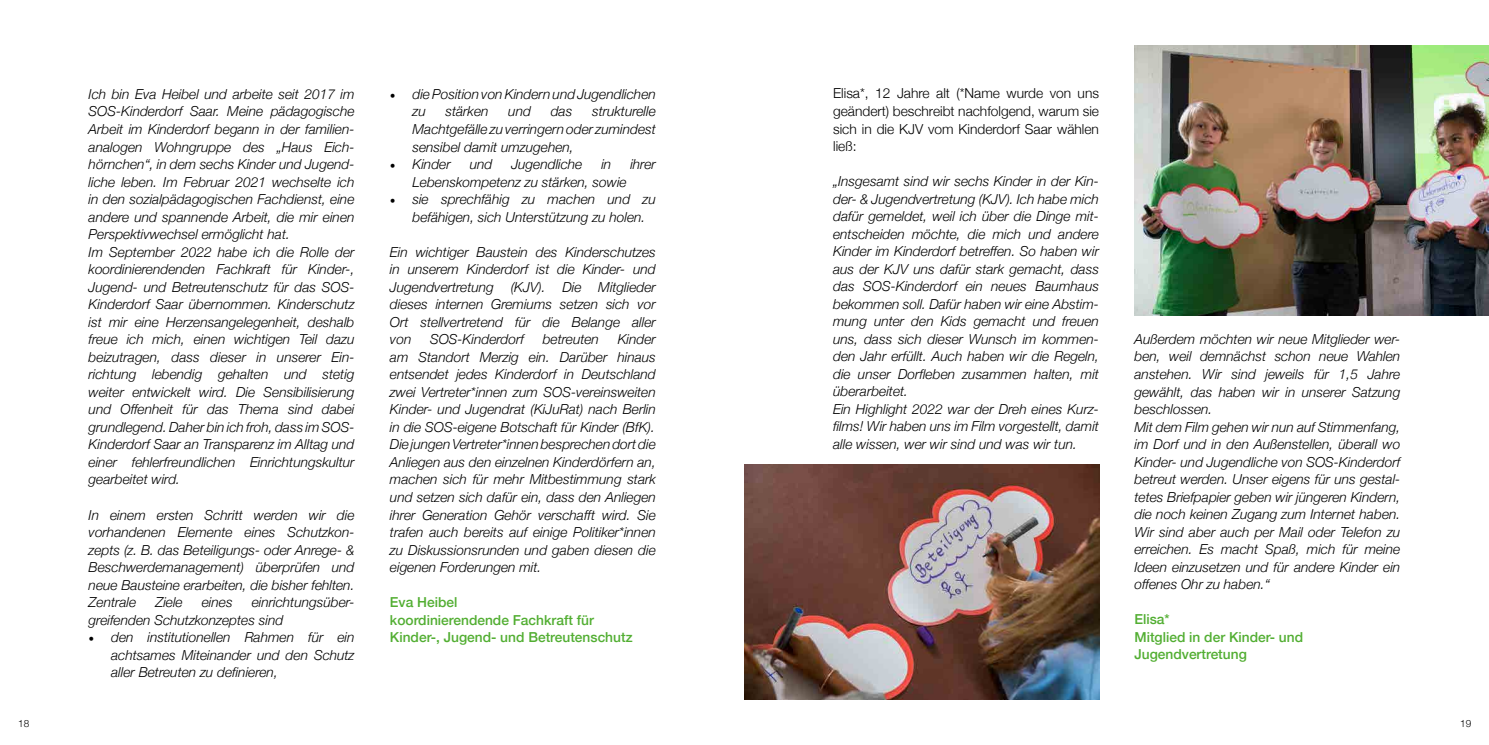
<style>
.page{position:relative;width:1489px;height:745px;background:#fff}
.page>*{position:absolute;margin:0;border:0;box-sizing:border-box;transform-origin:0 0}
.t1{font:italic 300 13.75px/17.5px "Helvetica Neue";color:#000}
.t2{font:500 13.75px/17.5px "Helvetica Neue";color:#52ae32}
.t3{font:300 13.75px/17.5px "Helvetica Neue";color:#000;text-align:justify}
.t4{font:300 10px "Helvetica Neue";color:#000}
.s1{font-family:"Minion Pro";font-weight:400;font-style:normal;font-size:15px}
</style>
<div class="page">
<img style="left:1134px;top:45px;width:354px;height:270px">
<img style="left:744px;top:464px;width:354px;height:235px">
<p class="t1" style="left:89px;top:84px;width:267px">Ich bin Eva Heibel und arbeite seit 2017 im SOS-Kinderdorf Saar. Meine pädagogische Arbeit im Kinderdorf begann in der familien&shy;analogen Wohngruppe des „Haus Eich&shy;hörnchen“, in dem sechs Kinder und Jugend&shy;liche leben. Im Februar 2021 wechselte ich in den sozialpädagogischen Fachdienst, eine andere und spannende Arbeit, die mir einen Perspektivwechsel ermöglicht hat.<br>Im September 2022 habe ich die Rolle der koordinierendenden Fachkraft für Kinder-, Jugend- und Betreutenschutz für das SOS-Kinderdorf Saar übernommen. Kinderschutz ist mir eine Herzensangelegenheit, deshalb freue ich mich, einen wichtigen Teil dazu beizutragen, dass dieser in unserer Ein&shy;richtung lebendig gehalten und stetig weiter entwickelt wird. Die Sensibilisierung und Offenheit für das Thema sind dabei grundlegend. Daher bin ich froh, dass im SOS-Kinderdorf Saar an Transparenz im Alltag und einer fehlerfreundlichen Einrichtungskultur gearbeitet wird.</p>
<p class="t1" style="left:89px;top:504px;width:267px;text-align:justify">In einem ersten Schritt werden wir die vorhandenen Elemente eines Schutzkon&shy;zepts (z. B. das Beteiligungs- oder Anrege- &amp; Beschwerdemanagement) überprüfen und neue Bausteine erarbeiten, die bisher fehlten.<br>Zentrale</p>
<p class="t1" style="left:89px;top:592px;width:267px;text-indent:163px">einrichtungsüber&shy;greifenden Schutzkonzeptes sind</p>
<p class="t1" style="left:111px;top:627px;width:245px;text-align:justify;text-indent:-22px"><span class="s1">•</span> den institutionellen Rahmen für ein achtsames Miteinander und den Schutz aller Betreuten zu definieren,</p>
<p class="t1" style="left:155px;top:592px;width:29px">Ziele</p>
<p class="t1" style="left:202px;top:592px;width:32px">eines</p>
<p class="t1" style="left:412px;top:84px;width:245px;text-indent:-22px"><span class="s1">•</span> die Position von Kindern und Jugendlichen zu</p>
<p class="t1" style="left:412px;top:102px;width:245px;text-align:justify;text-indent:180px">strukturelle Machtgefälle zu verringern oder zumindest sensibel damit umzugehen,</p>
<p class="t1" style="left:390px;top:154px;width:62px"><span class="s1">•</span> Kinder</p>
<p class="t1" style="left:469px;top:154px;width:24px">und</p>
<p class="t1" style="left:511px;top:154px;width:73px">Jugendliche</p>
<p class="t1" style="left:601px;top:154px;width:11px">in</p>
<p class="t1" style="left:630px;top:154px;width:27px">ihrer</p>
<p class="t1" style="left:412px;top:172px;width:216px">Lebenskompetenz zu stärken, sowie</p>
<p class="t1" style="left:412px;top:189px;width:245px;text-indent:-22px"><span class="s1">•</span> sie sprechfähig zu machen und zu befähigen, sich Unterstützung zu holen.</p>
<p class="t1" style="left:390px;top:242px;width:267px;text-align:justify">Ein wichtiger Baustein des Kinderschutzes in unserem Kinderdorf ist die Kinder- und Jugendvertretung (KJV). Die Mitglieder dieses internen Gremiums setzen sich vor Ort stellvertretend für die Belange aller von</p>
<p class="t1" style="left:445px;top:102px;width:45px">stärken</p>
<p class="t1" style="left:508px;top:102px;width:24px">und</p>
<p class="t1" style="left:550px;top:102px;width:23px">das</p>
<p class="t1" style="left:430px;top:329px;width:95px">SOS-Kinderdorf</p>
<p class="t1" style="left:542px;top:329px;width:58px">betreuten</p>
<p class="t1" style="left:390px;top:329px;width:267px;text-align:justify;text-indent:228px">Kinder am Standort Merzig ein. Darüber hinaus entsendet jedes Kinderdorf in Deutschland zwei Vertreter*innen zum SOS-vereinsweiten Kinder- und Jugendrat (KiJuRat) nach Berlin in die SOS-eigene Botschaft für Kinder (BfK).<br>Die jungen Vertreter*innen besprechen dort die Anliegen aus den einzelnen Kinderdörfern an, machen sich für mehr Mitbestimmung stark und setzen sich dafür ein, dass den Anliegen ihrer Generation Gehör verschafft wird. Sie trafen auch bereits auf einige Politiker*innen zu Diskussionsrunden und gaben diesen die eigenen Forderungen mit.</p>
<p class="t2" style="left:390px;top:592px;width:244px">Eva Heibel<br>koordinierendende Fachkraft für<br>Kinder-, Jugend- und Betreutenschutz</p>
<p class="t3" style="left:833px;top:84px;width:267px">Elisa*, 12 Jahre alt (*Name wurde von uns geändert) beschreibt nachfolgend, warum sie sich in die KJV vom Kinderdorf Saar wählen ließ:</p>
<p class="t1" style="left:833px;top:171px;width:267px">„Insgesamt sind wir sechs Kinder in der Kin&shy;der- &amp; Jugendvertretung (KJV). Ich habe mich dafür gemeldet, weil ich über die Dinge mit&shy;entscheiden möchte, die mich und andere Kinder im Kinderdorf betreffen. So haben wir aus der KJV uns dafür stark gemacht, dass das SOS-Kinderdorf ein neues Baumhaus bekommen soll. Dafür haben wir eine Abstim&shy;mung unter den Kids gemacht und freuen uns, dass sich dieser Wunsch im kommen&shy;den Jahr erfüllt. Auch haben wir die Regeln, die unser Dorfleben zusammen halten, mit überarbeitet.<br>Ein Highlight 2022 war der Dreh eines Kurz&shy;films! Wir haben uns im Film vorgestellt, damit alle wissen, wer wir sind und was wir tun.</p>
<p class="t1" style="left:1134px;top:329px;width:267px">Außerdem möchten wir neue Mitglieder wer&shy;ben, weil demnächst schon neue Wahlen anstehen. Wir sind jeweils für 1,5 Jahre gewählt, das haben wir in unserer Satzung beschlossen.<br>Mit dem Film gehen wir nun auf Stimmenfang, im Dorf und in den Außenstellen, überall wo Kinder- und Jugendliche von SOS-Kinderdorf betreut werden. Unser eigens für uns gestal&shy;tetes Briefpapier geben wir jüngeren Kindern, die noch keinen Zugang zum Internet haben.<br>Wir sind aber auch per Mail oder Telefon zu erreichen. Es macht Spaß, mich für meine Ideen einzusetzen und für andere Kinder ein offenes Ohr zu haben.“</p>
<p class="t2" style="left:1134px;top:609px;width:170px">Elisa*<br>Mitglied in der Kinder- und<br>Jugendvertretung</p>
<p class="t4" style="left:18px;top:715px;width:13px">18</p>
<p class="t4" style="left:1459px;top:715px;width:13px">19</p>
</div>
